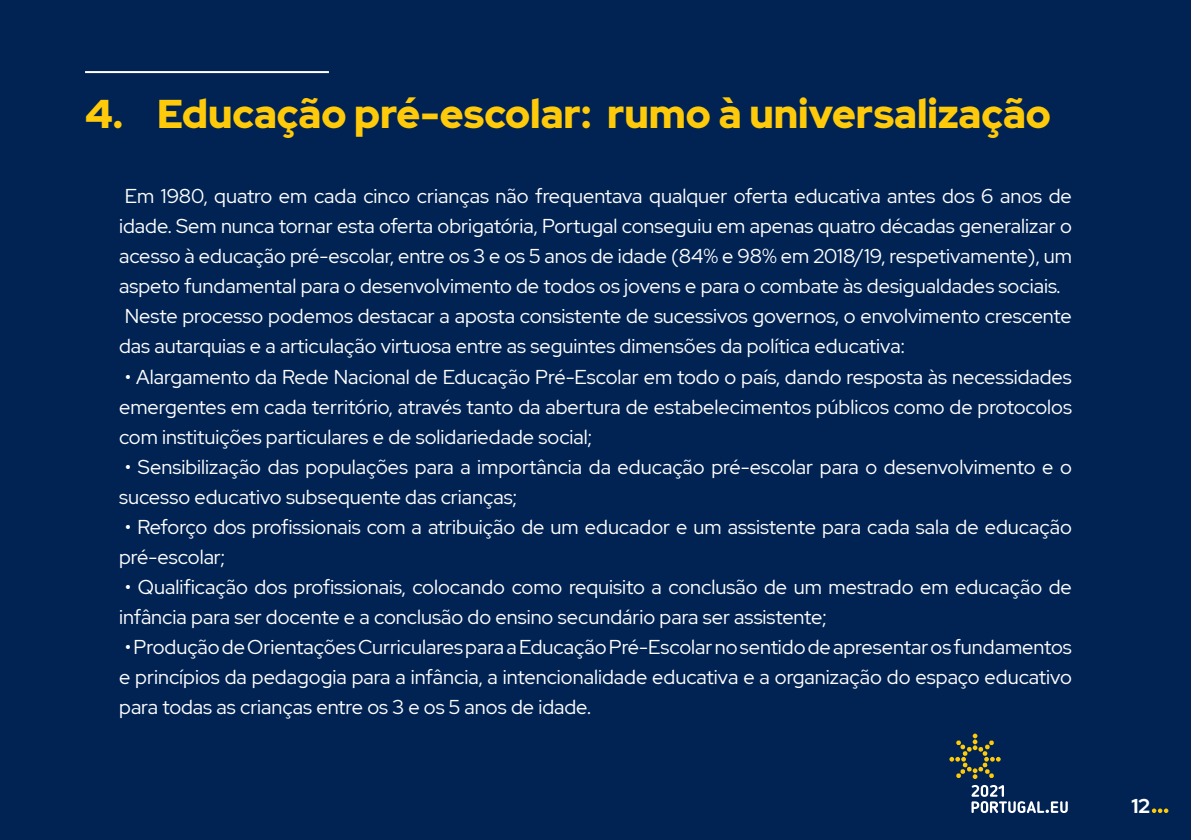
<style>
.page{position:relative;width:1191px;height:840px;background:#fff}
.page>*{position:absolute;margin:0;border:0;box-sizing:border-box;transform-origin:0 0}
.t1{font:900 40px "Red Hat Display";color:#feca0a}
.TextoTopicos{font:20px/30px "Red Hat Display";color:#fff}
.t2{font:700 20px "Red Hat Display";color:#fff}
</style>
<div class="page">
<div style="left:0;top:0;width:1191px;height:839px;background:#002354"></div>
<hr style="left:85px;top:71px;width:244px;height:2px;background:#fff">
<svg style="left:949px;top:733px;width:51px;height:45px"></svg>
<svg style="left:971px;top:785px;width:96px;height:27px"></svg>
<svg style="left:1151px;top:808px;width:17px;height:4px"></svg>
<p class="t1" style="left:85px;top:87px;width:967px">4. Educação pré-escolar: rumo à universalização</p>
<p class="TextoTopicos" style="left:119px;top:181px;width:954px;text-align:justify">Em 1980, quatro em cada cinco crianças não frequentava qualquer oferta educativa antes dos 6 anos de idade. Sem nunca tornar esta oferta obrigatória, Portugal conseguiu em apenas quatro décadas generalizar o acesso à educação pré-escolar, entre os 3 e os 5 anos de idade (84% e 98% em 2018/19, respetivamente), um aspeto fundamental para o desenvolvimento de todos os jovens e para o combate às desigualdades sociais.</p>
<p class="TextoTopicos" style="left:119px;top:301px;width:954px">Neste processo podemos destacar a aposta consistente de sucessivos governos, o envolvimento crescente das autarquias e a articulação virtuosa entre as seguintes dimensões da política educativa:</p>
<p class="TextoTopicos" style="left:119px;top:361px;width:954px;text-align:justify">• Alargamento da Rede Nacional de Educação Pré-Escolar em todo o país, dando resposta às necessidades emergentes em cada território, através tanto da abertura de estabelecimentos públicos como de protocolos com instituições particulares e de solidariedade social;</p>
<p class="TextoTopicos" style="left:119px;top:451px;width:954px">• Sensibilização das populações para a importância da educação pré-escolar para o desenvolvimento e o sucesso educativo subsequente das crianças;</p>
<p class="TextoTopicos" style="left:119px;top:511px;width:954px">• Reforço dos profissionais com a atribuição de um educador e um assistente para cada sala de educação pré-escolar;</p>
<p class="TextoTopicos" style="left:119px;top:571px;width:954px">• Qualificação dos profissionais, colocando como requisito a conclusão de um mestrado em educação de infância para ser docente e a conclusão do ensino secundário para ser assistente;</p>
<p class="TextoTopicos" style="left:119px;top:631px;width:954px;text-align:justify">• Produção de Orientações Curriculares para a Educação Pré-Escolar no sentido de apresentar os fundamentos e princípios da pedagogia para a infância, a intencionalidade educativa e a organização do espaço educativo para todas as crianças entre os 3 e os 5 anos de idade.</p>
<p class="t2" style="left:1131px;top:792px;width:20px">12</p>
</div>
